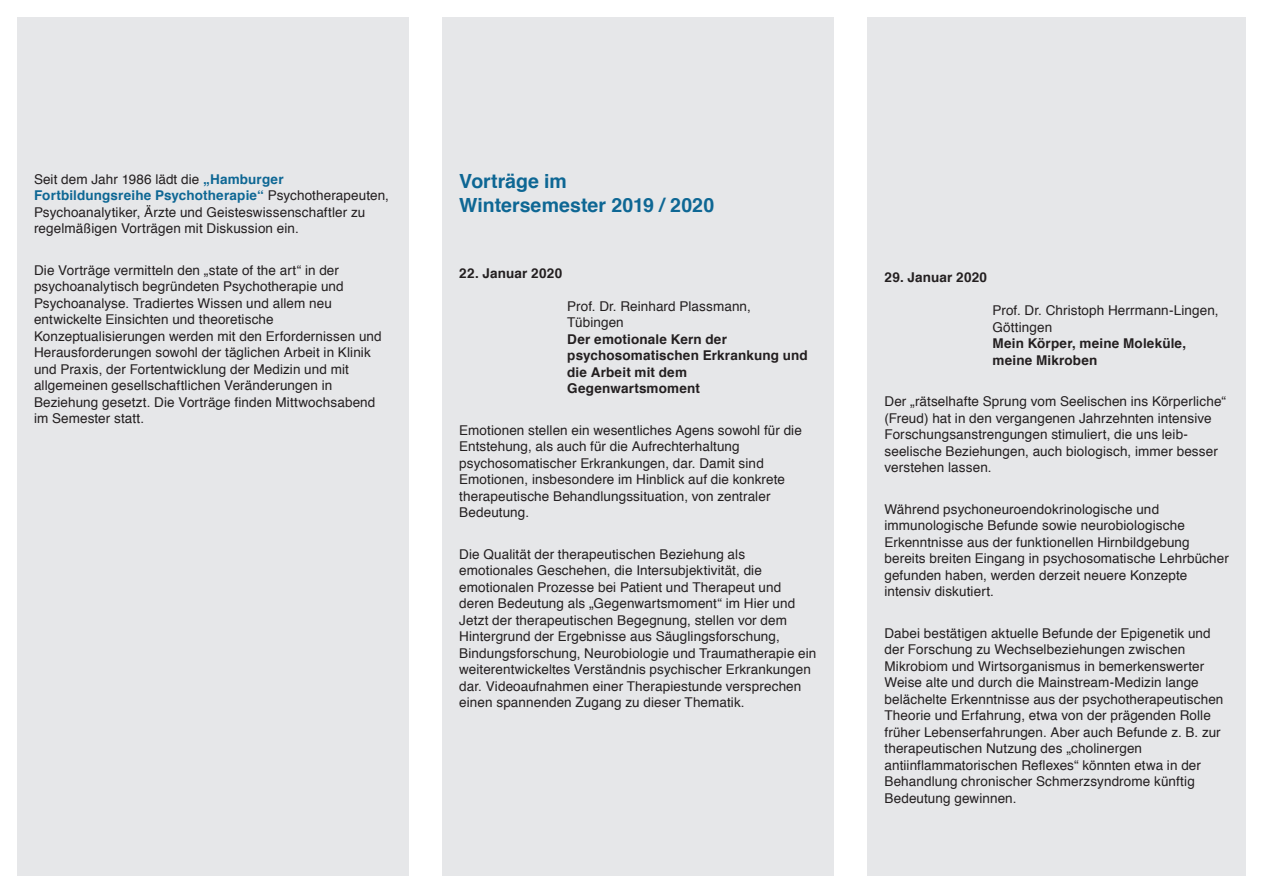
<style>
.page{position:relative;width:1263px;height:893px;background:#fff}
.page>*{position:absolute;margin:0;border:0;box-sizing:border-box;transform-origin:0 0}
.t1{font:700 19.5px/24px "Helvetica";color:#0e6794}
.t2{font:13.5px/16.5px "Helvetica";letter-spacing:.01em;color:#231f20}
.t3{font:700 13.5px/16.5px "Helvetica";letter-spacing:.01em;color:#231f20}
.s1{font-weight:700;color:#0e6794}
</style>
<div class="page">
<div style="left:17px;top:17px;width:391px;height:859px;background:#e6e7e9"></div>
<div style="left:442px;top:17px;width:391px;height:859px;background:#e6e7e9"></div>
<div style="left:867px;top:17px;width:379px;height:859px;background:#e6e7e9"></div>
<p class="t2" style="left:34px;top:171px;width:356px">Seit dem Jahr 1986 lädt die <span class="s1">„Hamburger Fortbildungsreihe Psychotherapie“</span> Psychotherapeuten, Psychoanalytiker, Ärzte und Geisteswissenschaftler zu regelmäßigen Vorträgen mit Diskussion ein.</p>
<p class="t2" style="left:34px;top:262px;width:349px">Die Vorträge vermitteln den „state of the art“ in der psychoanalytisch begründeten Psychotherapie und Psychoanalyse. Tradiertes Wissen und allem neu entwickelte Einsichten und theoretische Konzeptualisierungen werden mit den Erfordernissen und Herausforderungen sowohl der täglichen Arbeit in Klinik und Praxis, der Fortentwicklung der Medizin und mit allgemeinen gesellschaftlichen Veränderungen in Beziehung gesetzt. Die Vorträge finden Mittwochsabend im Semester statt.</p>
<h1 class="t1" style="left:459px;top:170px;width:256px">Vorträge im<br>Wintersemester 2019 / 2020</h1>
<p class="t3" style="left:459px;top:265px;width:104px">22. Januar 2020</p>
<p class="t2" style="left:567px;top:298px;width:185px">Prof. Dr. Reinhard Plassmann,<br>Tübingen</p>
<p class="t3" style="left:567px;top:331px;width:242px">Der emotionale Kern der psychosomatischen Erkrankung und die Arbeit mit dem<br>Gegenwartsmoment</p>
<p class="t2" style="left:459px;top:422px;width:344px">Emotionen stellen ein wesentliches Agens sowohl für die Entstehung, als auch für die Aufrechterhaltung psychosomatischer Erkrankungen, dar. Damit sind Emotionen, insbesondere im Hinblick auf die konkrete therapeutische Behandlungssituation, von zentraler Bedeutung.</p>
<p class="t2" style="left:459px;top:546px;width:359px">Die Qualität der therapeutischen Beziehung als emotionales Geschehen, die Intersubjektivität, die emotionalen Prozesse bei Patient und Therapeut und deren Bedeutung als „Gegenwartsmoment“ im Hier und Jetzt der therapeutischen Begegnung, stellen vor dem Hintergrund der Ergebnisse aus Säuglingsforschung, Bindungsforschung, Neurobiologie und Traumatherapie ein weiterentwickeltes Verständnis psychischer Erkrankungen dar. Videoaufnahmen einer Therapiestunde versprechen einen spannenden Zugang zu dieser Thematik.</p>
<p class="t3" style="left:884px;top:269px;width:104px">29. Januar 2020</p>
<p class="t2" style="left:992px;top:303px;width:228px">Prof. Dr. Christoph Herrmann-Lingen,<br>Göttingen</p>
<p class="t3" style="left:992px;top:335px;width:195px">Mein Körper, meine Moleküle, meine Mikroben</p>
<p class="t2" style="left:884px;top:394px;width:343px">Der „rätselhafte Sprung vom Seelischen ins Körperliche“ (Freud) hat in den vergangenen Jahrzehnten intensive Forschungsanstrengungen stimuliert, die uns leib&shy;seelische Beziehungen, auch biologisch, immer besser verstehen lassen.</p>
<p class="t2" style="left:884px;top:501px;width:346px">Während psychoneuroendokrinologische und immunologische Befunde sowie neurobiologische Erkenntnisse aus der funktionellen Hirnbildgebung bereits breiten Eingang in psychosomatische Lehrbücher gefunden haben, werden derzeit neuere Konzepte intensiv diskutiert.</p>
<p class="t2" style="left:884px;top:625px;width:340px">Dabei bestätigen aktuelle Befunde der Epigenetik und der Forschung zu Wechselbeziehungen zwischen Mikrobiom und Wirtsorganismus in bemerkenswerter Weise alte und durch die Mainstream-Medizin lange belächelte Erkenntnisse aus der psychotherapeutischen Theorie und Erfahrung, etwa von der prägenden Rolle früher Lebenserfahrungen. Aber auch Befunde z. B. zur therapeutischen Nutzung des „cholinergen antiinflammatorischen Reflexes“ könnten etwa in der Behandlung chronischer Schmerzsyndrome künftig Bedeutung gewinnen.</p>
</div>
